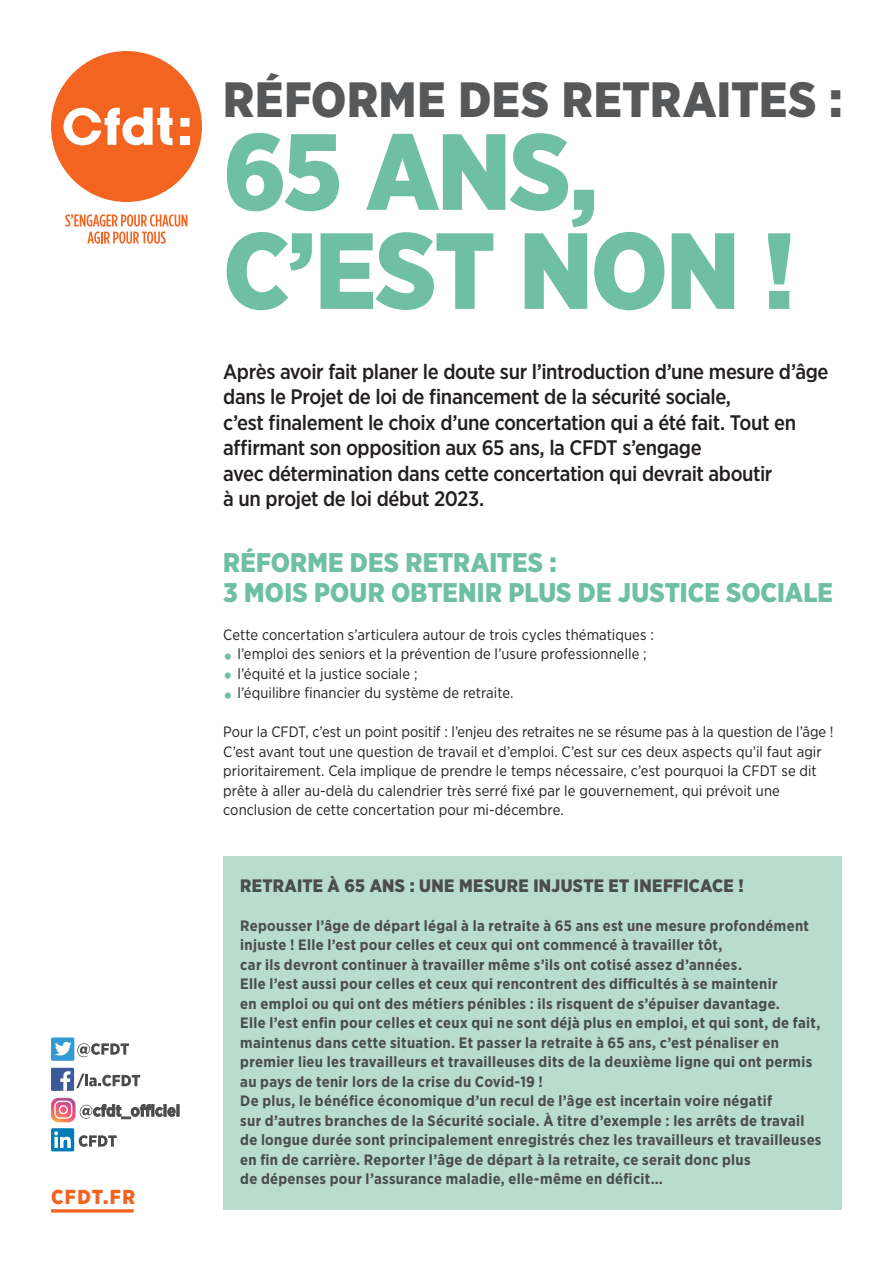
<style>
.page{position:relative;width:893px;height:1263px;background:#fff}
.page>*{position:absolute;margin:0;border:0;box-sizing:border-box;transform-origin:0 0}
.t1{font:900 108px/99px "Gotham Narrow";letter-spacing:-.015em;color:#6ebfa3}
.t2{font:900 49.5px "Gotham Narrow";letter-spacing:.015em;color:#57585a}
.t3{font:900 27px/30px "Gotham Narrow";letter-spacing:.005em;color:#6ebfa3}
.t4{font:500 21px/25.5px "Gotham Narrow";letter-spacing:-.02em;color:#231f20}
.t5{font:900 20.25px "Gotham Narrow";letter-spacing:.07em;color:#f36421}
.t6{font:900 18px "Gotham Narrow";letter-spacing:.015em;color:#4b4c4d}
.t7{font:700 15px/19.5px "Gotham Narrow";letter-spacing:.02em;color:#4b4c4d}
.t8{font:15px/19.5px "Gotham Narrow";letter-spacing:.005em;color:#231f20}
.s1{font-weight:700;font-size:21px;color:#6ebfa3}
</style>
<div class="page">
<hr style="left:51px;top:1209px;width:83px;height:3px;background:#f36421">
<div style="left:51px;top:1068px;width:23px;height:23px;background:#3c5a99"></div>
<svg style="left:60px;top:1071px;width:80px;height:20px"></svg>
<div style="left:51px;top:1037px;width:23px;height:24px;background:#339ad5;border-radius:2px"></div>
<svg style="left:55px;top:1042px;width:74px;height:15px"></svg>
<div style="left:51px;top:1128px;width:23px;height:23px;background:#007bb6;border-radius:2px"></div>
<svg style="left:51px;top:1098px;width:128px;height:50px"></svg>
<div style="left:51px;top:51px;width:151px;height:151px;background:#f36421;border-radius:50%"></div>
<div style="left:180px;top:118px;width:9px;height:9px;background:#fff"></div>
<div style="left:180px;top:136px;width:9px;height:9px;background:#fff"></div>
<svg style="left:64px;top:108px;width:109px;height:37px"></svg>
<svg style="left:65px;top:214px;width:122px;height:30px"></svg>
<div style="left:223px;top:856px;width:619px;height:353px;background:#b8dccd"></div>
<h3 class="t5" style="left:51px;top:1183px;width:86px">CFDT.FR</h3>
<h2 class="t2" style="left:223px;top:67px;width:621px">RÉFORME DES RETRAITES :</h2>
<h1 class="t1" style="left:223px;top:121px;width:573px">65 ANS,<br>C’EST NON !</h1>
<p class="t4" style="left:223px;top:358px;width:607px">Après avoir fait planer le doute sur l’introduction d’une mesure d’âge dans le Projet de loi de financement de la sécurité sociale,<br>c’est finalement le choix d’une concertation qui a été fait. Tout en affirmant son opposition aux 65 ans, la CFDT s’engage<br>avec détermination dans cette concertation qui devrait aboutir<br>à un projet de loi début 2023.</p>
<h3 class="t3" style="left:223px;top:547px;width:611px">RÉFORME DES RETRAITES :<br>3 MOIS POUR OBTENIR PLUS DE JUSTICE SOCIALE</h3>
<p class="t8" style="left:223px;top:624px;width:432px">Cette concertation s’articulera autour de trois cycles thématiques :</p>
<p class="t8" style="left:223px;top:644px;width:425px"><span class="s1">•</span> l’emploi des seniors et la prévention de l’usure professionnelle ;</p>
<p class="t8" style="left:223px;top:663px;width:196px"><span class="s1">•</span> l’équité et la justice sociale ;</p>
<p class="t8" style="left:223px;top:683px;width:292px"><span class="s1">•</span> l’équilibre financier du système de retraite.</p>
<p class="t8" style="left:223px;top:722px;width:612px">Pour la CFDT, c’est un point positif : l’enjeu des retraites ne se résume pas à la question de l’âge !<br>C’est avant tout une question de travail et d’emploi. C’est sur ces deux aspects qu’il faut agir prioritairement. Cela implique de prendre le temps nécessaire, c’est pourquoi la CFDT se dit prête à aller au-delà du calendrier très serré fixé par le gouvernement, qui prévoit une conclusion de cette concertation pour mi-décembre.</p>
<p class="t6" style="left:240px;top:873px;width:505px">RETRAITE À 65 ANS : UNE MESURE INJUSTE ET INEFFICACE !</p>
<p class="t7" style="left:240px;top:915px;width:583px">Repousser l’âge de départ légal à la retraite à 65 ans est une mesure profondément injuste ! Elle l’est pour celles et ceux qui ont commencé à travailler tôt,<br>car ils devront continuer à travailler même s’ils ont cotisé assez d’années.<br>Elle l’est aussi pour celles et ceux qui rencontrent des difficultés à se maintenir<br>en emploi ou qui ont des métiers pénibles : ils risquent de s’épuiser davantage.<br>Elle l’est enfin pour celles et ceux qui ne sont déjà plus en emploi, et qui sont, de fait, maintenus dans cette situation. Et passer la retraite à 65 ans, c’est pénaliser en premier lieu les travailleurs et travailleuses dits de la deuxième ligne qui ont permis au pays de tenir lors de la crise du Covid-19 !<br>De plus, le bénéfice économique d’un recul de l’âge est incertain voire négatif<br>sur d’autres branches de la Sécurité sociale. À titre d’exemple : les arrêts de travail de longue durée sont principalement enregistrés chez les travailleurs et travailleuses en fin de carrière. Reporter l’âge de départ à la retraite, ce serait donc plus<br>de dépenses pour l’assurance maladie, elle-même en déficit…</p>
</div>
